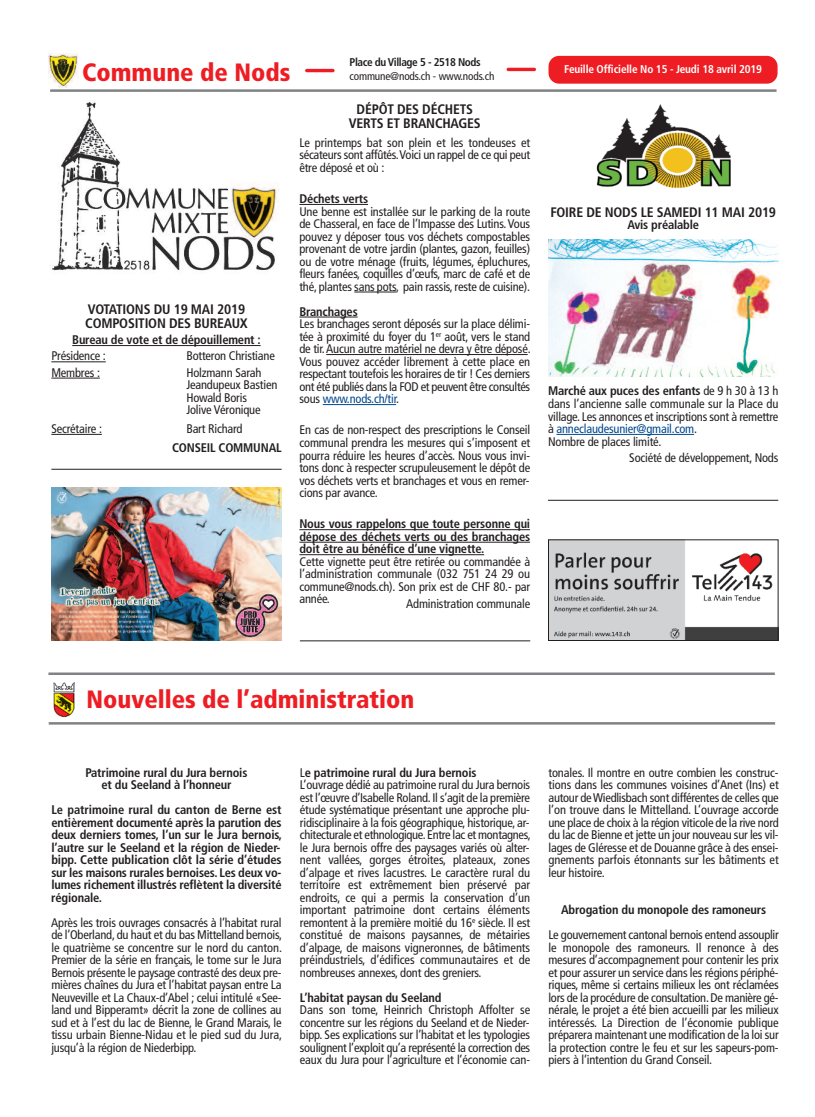
<style>
.page{position:relative;width:815px;height:1117px;background:#fff}
.page>*{position:absolute;margin:0;border:0;box-sizing:border-box;transform-origin:0 0}
.t1{font:900 condensed 25px "Frutiger";color:#ee1d23}
.t2{font:700 condensed 13.75px/13.8px "Frutiger";letter-spacing:-.015em;color:#231f20;text-align:center}
.t3{font:condensed 12.5px/12.5px "Frutiger";letter-spacing:-.015em;color:#231f20;text-align:justify}
.t4{font:700 condensed 12.5px/12.5px "Frutiger";letter-spacing:-.015em;color:#231f20;text-align:justify}
.t5{font:700 condensed 11.25px "Frutiger";letter-spacing:-.015em;color:#fff}
.t6{font:condensed 11.25px "Frutiger";letter-spacing:-.015em;color:#231f20}
.t7{font:700 condensed 11.25px "Frutiger";letter-spacing:-.035em;color:#231f20}
.s1{color:#01498e}
.s2{font-weight:700}
</style>
<div class="page">
<hr style="left:507px;top:68px;width:29px;height:3px;background:#ee1d23;border-radius:2px">
<hr style="left:305px;top:69px;width:30px;height:3px;background:#ee1d23;border-radius:2px">
<div style="left:549px;top:56px;width:229px;height:28px;background:#ee1d23;border-radius:11px"></div>
<hr style="left:50px;top:89px;width:727px;height:3px;background:#808285">
<img style="left:596px;top:104px;width:135px;height:84px">
<hr style="left:557px;top:434px;width:137px;height:1px;background:#01498e">
<img style="left:549px;top:239px;width:229px;height:137px">
<hr style="left:299px;top:204px;width:69px;height:1px;background:#231f20">
<hr style="left:354px;top:291px;width:42px;height:1px;background:#231f20">
<hr style="left:299px;top:316px;width:59px;height:1px;background:#231f20">
<hr style="left:326px;top:354px;width:202px;height:1px;background:#231f20">
<hr style="left:323px;top:404px;width:73px;height:1px;background:#01498e">
<hr style="left:299px;top:529px;width:231px;height:1px;background:#231f20">
<hr style="left:299px;top:541px;width:231px;height:1px;background:#231f20">
<hr style="left:299px;top:554px;width:185px;height:1px;background:#231f20">
<img style="left:52px;top:101px;width:227px;height:170px">
<hr style="left:72px;top:345px;width:189px;height:1px;background:#231f20">
<hr style="left:51px;top:361px;width:55px;height:1px;background:#231f20">
<hr style="left:51px;top:377px;width:49px;height:1px;background:#231f20">
<hr style="left:51px;top:434px;width:51px;height:1px;background:#231f20">
<img style="left:48px;top:682px;width:27px;height:42px">
<hr style="left:49px;top:722px;width:726px;height:2px;background:#808285">
<hr style="left:48px;top:672px;width:727px;height:2px;background:#808285">
<img style="left:51px;top:487px;width:231px;height:153px">
<img style="left:550px;top:541px;width:226px;height:97px">
<div style="left:548px;top:539px;width:230px;height:101px;border:1px solid #231f20"></div>
<hr style="left:51px;top:469px;width:231px;height:1px;background:#231f20">
<hr style="left:300px;top:640px;width:230px;height:1px;background:#231f20">
<hr style="left:548px;top:500px;width:230px;height:1px;background:#231f20">
<img style="left:49px;top:54px;width:29px;height:33px">
<h1 class="t1" style="left:82px;top:62px;width:210px">Commune de Nods</h1>
<p class="t7" style="left:350px;top:58px;width:133px">Place du Village 5 - 2518 Nods</p>
<p class="t6" style="left:350px;top:72px;width:146px">commune@nods.ch - www.nods.ch</p>
<p class="t2" style="left:85px;top:303px;width:164px;text-align:left">VOTATIONS DU 19 MAI 2019<br>COMPOSITION DES BUREAUX</p>
<p class="t4" style="left:72px;top:334px;width:190px">Bureau de vote et de dépouillement :</p>
<p class="t3" style="left:51px;top:351px;width:56px">Présidence :</p>
<p class="t3" style="left:186px;top:351px;width:90px">Botteron Christiane</p>
<p class="t3" style="left:51px;top:367px;width:50px">Membres :</p>
<p class="t3" style="left:186px;top:367px;width:93px;text-align:left">Holzmann Sarah<br>Jeandupeux Bastien<br>Howald Boris<br>Jolive Véronique</p>
<p class="t3" style="left:51px;top:423px;width:52px">Secrétaire :</p>
<p class="t3" style="left:186px;top:423px;width:58px">Bart Richard</p>
<p class="t4" style="left:172px;top:442px;width:111px">CONSEIL COMMUNAL</p>
<p class="t2" style="left:349px;top:104px;width:133px">DÉPÔT DES DÉCHETS<br>VERTS ET BRANCHAGES</p>
<p class="t3" style="left:299px;top:137px;width:232px">Le printemps bat son plein et les tondeuses et sécateurs sont affûtés.Voici un rappel de ce qui peut être déposé et où :</p>
<p class="t4" style="left:299px;top:193px;width:70px">Déchets verts</p>
<p class="t3" style="left:299px;top:206px;width:233px">Une benne est installée sur le parking de la route de Chasseral, en face de l’Impasse des Lutins.Vous pouvez y déposer tous vos déchets compostables provenant de votre jardin (plantes, gazon, feuilles) ou de votre ménage (fruits, légumes, épluchures, fleurs fanées, coquilles d’œufs, marc de café et de thé, plantes sans pots, pain rassis,reste de cuisine).</p>
<p class="t4" style="left:299px;top:306px;width:60px">Branchages</p>
<p class="t3" style="left:299px;top:318px;width:233px">Les branchages seront déposés sur la place délimi&shy;tée à proximité du foyer du 1<sup>er</sup> août, vers le stand de tir.Aucun autre matériel ne devra y être déposé.<br>Vous pouvez accéder librement à cette place en respectant toutefois les horaires de tir ! Ces derniers ont été publiés dans la FOD et peuvent être consultés sous <span class="s1">www.nods.ch/tir</span>.</p>
<p class="t3" style="left:299px;top:425px;width:232px">En cas de non-respect des prescriptions le Conseil communal prendra les mesures qui s’imposent et pourra réduire les heures d’accès. Nous vous invi&shy;tons donc à respecter scrupuleusement le dépôt de vos déchets verts et branchages et vous en remer&shy;cions par avance.</p>
<p class="t4" style="left:299px;top:518px;width:232px">Nous vous rappelons que toute personne qui dépose des déchets verts ou des branchages doit être au bénéfice d’une vignette.</p>
<p class="t3" style="left:299px;top:556px;width:232px">Cette vignette peut être retirée ou commandée à l’administration communale (032 751 24 29 ou commune@nods.ch). Son prix est de CHF 80.- par année.</p>
<p class="t3" style="left:406px;top:598px;width:125px">Administration communale</p>
<p class="t5" style="left:564px;top:64px;width:199px">Feuille Officielle No 15 - Jeudi 18 avril 2019</p>
<p class="t2" style="left:550px;top:206px;width:227px">FOIRE DE NODS LE SAMEDI 11 MAI 2019</p>
<p class="t4" style="left:627px;top:219px;width:73px">Avis préalable</p>
<p class="t3" style="left:548px;top:386px;width:232px;text-align:left"><span class="s2">Marché aux puces des enfants</span> de 9 h 30 à 13 h dans l’ancienne salle communale sur la Place du village. Les annonces et inscriptions sont à remettre à <span class="s1">anneclaudesunier@gmail.com</span>.<br>Nombre de places limité.</p>
<p class="t3" style="left:629px;top:452px;width:151px">Société de développement, Nods</p>
<h1 class="t1" style="left:86px;top:689px;width:329px">Nouvelles de l’administration</h1>
<p class="t4" style="left:86px;top:766px;width:163px;text-align:center">Patrimoine rural du Jura bernois et du Seeland à l’honneur</p>
<p class="t4" style="left:51px;top:804px;width:232px;text-align:left">Le patrimoine rural du canton de Berne est entièrement documenté après la parution des deux derniers tomes, l’un sur le Jura bernois, l’autre sur le Seeland et la région de Nieder&shy;bipp. Cette publication clôt la série d’études sur les maisons rurales bernoises. Les deux vo&shy;lumes richement illustrés reflètent la diversité régionale.</p>
<p class="t3" style="left:51px;top:916px;width:232px">Après les trois ouvrages consacrés à l’habitat rural de l’Oberland, du haut et du bas Mittelland bernois, le quatrième se concentre sur le nord du canton.<br>Premier de la série en français, le tome sur le Jura Bernois présente le paysage contrasté des deux pre&shy;mières chaînes du Jura et l’habitat paysan entre La Neuveville et La Chaux-d’Abel ; celui intitulé «See&shy;land und Bipperamt» décrit la zone de collines au sud et à l’est du lac de Bienne, le Grand Marais, le tissu urbain Bienne-Nidau et le pied sud du Jura, jusqu’à la région de Niederbipp.</p>
<p class="t3" style="left:300px;top:766px;width:232px;text-align:left">L<span class="s2">e patrimoine rural du Jura bernois<br></span>L’ouvrage dédié au patrimoine rural du Jura bernois est l’œuvre d’Isabelle Roland. Il s’agit de la première étude systématique présentant une approche plu&shy;ridisciplinaire à la fois géographique, historique, ar&shy;chitecturale et ethnologique. Entre lac et montagnes, le Jura bernois offre des paysages variés où alter&shy;nent vallées, gorges étroites, plateaux, zones d’alpage et rives lacustres. Le caractère rural du territoire est extrêmement bien préservé par endroits, ce qui a permis la conservation d’un important patrimoine dont certains éléments remontent à la première moitié du 16<sup>e</sup> siècle. Il est constitué de maisons paysannes, de métairies d’alpage, de maisons vigneronnes, de bâtiments préindustriels, d’édifices communautaires et de nombreuses annexes, dont des greniers.</p>
<p class="t4" style="left:300px;top:991px;width:143px">L’habitat paysan du Seeland</p>
<p class="t3" style="left:300px;top:1004px;width:232px">Dans son tome, Heinrich Christoph Affolter se concentre sur les régions du Seeland et de Nieder&shy;bipp. Ses explications sur l’habitat et les typologies soulignent l’exploit qu’a représenté la correction des eaux du Jura pour l’agriculture et l’économie can-</p>
<p class="t3" style="left:548px;top:766px;width:232px">tonales. Il montre en outre combien les construc&shy;tions dans les communes voisines d’Anet (Ins) et autour deWiedlisbach sont différentes de celles que l’on trouve dans le Mittelland. L’ouvrage accorde une place de choix à la région viticole de la rive nord du lac de Bienne et jette un jour nouveau sur les vil&shy;lages de Gléresse et de Douanne grâce à des ensei&shy;gnements parfois étonnants sur les bâtiments et leur histoire.</p>
<p class="t4" style="left:561px;top:904px;width:206px">Abrogation du monopole des ramoneurs</p>
<p class="t3" style="left:548px;top:929px;width:232px">Le gouvernement cantonal bernois entend assouplir le monopole des ramoneurs. Il renonce à des mesures d’accompagnement pour contenir les prix et pour assurer un service dans les régions périphé&shy;riques, même si certains milieux les ont réclamées lors de la procédure de consultation.De manière gé&shy;nérale, le projet a été bien accueilli par les milieux intéressés. La Direction de l’économie publique préparera maintenant une modification de la loi sur la protection contre le feu et sur les sapeurs-pom&shy;piers à l’intention du Grand Conseil.</p>
</div>
